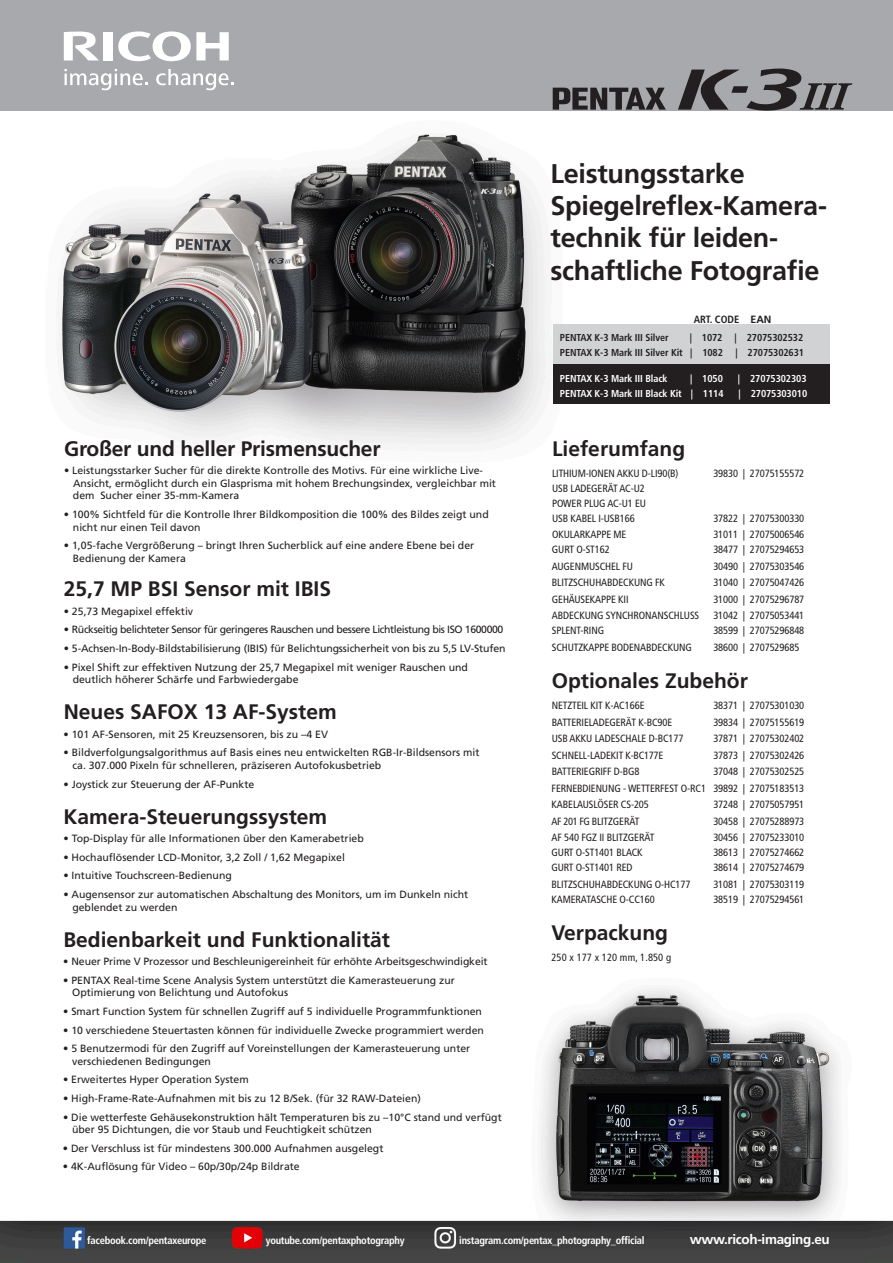
<style>
.page{position:relative;width:893px;height:1263px;background:#fff}
.page>*{position:absolute;margin:0;border:0;box-sizing:border-box;transform-origin:0 0}
.t1{font:700 27px/32.4px "Frutiger LT Std";letter-spacing:-.01em;color:#231f20}
.t2{font:700 21px "Frutiger LT Std";color:#231f20}
.t3{font:700 13.5px "Frutiger LT Std";letter-spacing:-.025em;color:#fff}
.t4{font:10.5px/12.6px "Frutiger LT Std";color:#231f20}
.t5{font:condensed 10.5px/15px "Frutiger LT Std";letter-spacing:-.01em;color:#231f20;text-align:justify}
.t6{font:700 condensed 10.5px "Frutiger LT Std";letter-spacing:-.025em;color:#fff}
.t7{font:10.5px "Frutiger LT Std";letter-spacing:-.035em;color:#231f20}
.t8{font:condensed 10.5px "Frutiger LT Std";letter-spacing:.01em;color:#231f20}
.t9{font:700 condensed 10.5px "Frutiger LT Std";color:#231f20}
.t10{font:700 condensed 10.05px/15px "Frutiger LT Std";letter-spacing:-.01em;color:#231f20;text-align:right}
.t11{font:700 condensed 10.05px "Frutiger LT Std";letter-spacing:-.01em;color:#fff}
.s1{font-stretch:normal}
</style>
<div class="page">
<img style="left:0;top:134px;width:893px;height:1129px">
<div style="left:553px;top:365px;width:276px;height:39px;background:#231f20"></div>
<div style="left:553px;top:324px;width:276px;height:39px;background:#d1d2d4"></div>
<div style="left:0;top:0;width:893px;height:111px;background:#a8a9ad"></div>
<svg style="left:118px;top:31px;width:111px;height:30px"></svg>
<div style="left:103px;top:32px;width:10px;height:28px;background:#fff"></div>
<svg style="left:64px;top:32px;width:34px;height:28px"></svg>
<svg style="left:65px;top:69px;width:83px;height:22px"></svg>
<svg style="left:156px;top:69px;width:78px;height:22px"></svg>
<svg style="left:553px;top:88px;width:113px;height:22px"></svg>
<svg style="left:678px;top:69px;width:174px;height:42px"></svg>
<h1 class="t1" style="left:550px;top:157px;width:278px">Leistungsstarke<br>Spiegelreflex-Kamera&shy;technik für leiden&shy;schaftliche Fotografie</h1>
<p class="t9" style="left:694px;top:313px;width:79px">ART. CODE <span class="s1">EAN</span></p>
<p class="t10" style="left:560px;top:330px;width:110px">PENTAX K-3 Mark III Silver</p>
<p class="t10" style="left:560px;top:330px;width:246px">| 1072 | 27075302532<br>PENTAX K-3 Mark III Silver Kit | 1082 | 27075302631</p>
<h2 class="t2" style="left:64px;top:436px;width:318px">Großer und heller Prismensucher</h2>
<p class="t4" style="left:73px;top:464px;width:425px;text-indent:-9px">• Leistungsstarker Sucher für die direkte Kontrolle des Motivs. Für eine wirkliche Live-<br>Ansicht, ermöglicht durch ein Glasprisma mit hohem Brechungsindex, vergleichbar mit dem Sucher einer 35-mm-Kamera</p>
<p class="t4" style="left:73px;top:508px;width:417px;text-indent:-9px">• 100% Sichtfeld für die Kontrolle Ihrer Bildkomposition die 100% des Bildes zeigt und nicht nur einen Teil davon</p>
<p class="t4" style="left:73px;top:539px;width:403px;text-indent:-9px">• 1,05-fache Vergrößerung – bringt Ihren Sucherblick auf eine andere Ebene bei der<br>Bedienung der Kamera</p>
<h2 class="t2" style="left:64px;top:576px;width:269px">25,7 MP BSI Sensor mit IBIS</h2>
<p class="t4" style="left:64px;top:605px;width:131px">• 25,73 Megapixel effektiv</p>
<p class="t7" style="left:64px;top:623px;width:441px">• Rückseitig belichteter Sensor für geringeres Rauschen und bessere Lichtleistung bis ISO 1600000</p>
<p class="t4" style="left:64px;top:642px;width:443px">• 5-Achsen-In-Body-Bildstabilisierung (IBIS) für Belichtungssicherheit von bis zu 5,5 LV-Stufen</p>
<p class="t4" style="left:73px;top:661px;width:397px;text-indent:-9px">• Pixel Shift zur effektiven Nutzung der 25,7 Megapixel mit weniger Rauschen und deutlich höherer Schärfe und Farbwiedergabe</p>
<h2 class="t2" style="left:64px;top:699px;width:275px">Neues SAFOX 13 AF-System</h2>
<p class="t4" style="left:64px;top:728px;width:266px">• 101 AF-Sensoren, mit 25 Kreuzsensoren, bis zu –4 EV</p>
<p class="t4" style="left:73px;top:746px;width:408px;text-indent:-9px">• Bildverfolgungsalgorithmus auf Basis eines neu entwickelten RGB-Ir-Bildsensors mit ca. 307.000 Pixeln für schnelleren, präziseren Autofokusbetrieb</p>
<p class="t4" style="left:64px;top:778px;width:192px">• Joystick zur Steuerung der AF-Punkte</p>
<h2 class="t2" style="left:64px;top:804px;width:265px">Kamera-Steuerungssystem</h2>
<p class="t4" style="left:63px;top:832px;width:302px">• Top-Display für alle Informationen über den Kamerabetrieb</p>
<p class="t4" style="left:63px;top:851px;width:283px">• Hochauflösender LCD-Monitor, 3,2 Zoll / 1,62 Megapixel</p>
<p class="t4" style="left:63px;top:869px;width:170px">• Intuitive Touchscreen-Bedienung</p>
<p class="t4" style="left:72px;top:888px;width:397px;text-indent:-9px">• Augensensor zur automatischen Abschaltung des Monitors, um im Dunkeln nicht geblendet zu werden</p>
<h2 class="t2" style="left:63px;top:927px;width:328px">Bedienbarkeit und Funktionalität</h2>
<p class="t4" style="left:63px;top:955px;width:426px">• Neuer Prime V Prozessor und Beschleunigereinheit für erhöhte Arbeitsgeschwindigkeit</p>
<p class="t4" style="left:72px;top:974px;width:384px;text-indent:-9px">• PENTAX Real-time Scene Analysis System unterstützt die Kamerasteuerung zur<br>Optimierung von Belichtung und Autofokus</p>
<p class="t4" style="left:63px;top:1005px;width:420px">• Smart Function System für schnellen Zugriff auf 5 individuelle Programmfunktionen</p>
<p class="t4" style="left:63px;top:1024px;width:422px">• 10 verschiedene Steuertasten können für individuelle Zwecke programmiert werden</p>
<p class="t4" style="left:72px;top:1042px;width:400px;text-indent:-9px">• 5 Benutzermodi für den Zugriff auf Voreinstellungen der Kamerasteuerung unter verschiedenen Bedingungen</p>
<p class="t4" style="left:63px;top:1073px;width:187px">• Erweitertes Hyper Operation System</p>
<p class="t4" style="left:63px;top:1092px;width:359px">• High-Frame-Rate-Aufnahmen mit bis zu 12 B/Sek. (für 32 RAW-Dateien)</p>
<p class="t4" style="left:72px;top:1111px;width:431px;text-indent:-9px">• Die wetterfeste Gehäusekonstruktion hält Temperaturen bis zu –10°C stand und verfügt über 95 Dichtungen, die vor Staub und Feuchtigkeit schützen</p>
<p class="t4" style="left:63px;top:1142px;width:322px">• Der Verschluss ist für mindestens 300.000 Aufnahmen ausgelegt</p>
<p class="t4" style="left:63px;top:1160px;width:238px">• 4K-Auflösung für Video – 60p/30p/24p Bildrate</p>
<p class="t11" style="left:560px;top:372px;width:109px">PENTAX K-3 Mark III Black</p>
<p class="t11" style="left:690px;top:372px;width:34px">| 1050</p>
<p class="t11" style="left:738px;top:372px;width:70px">| 27075302303</p>
<p class="t11" style="left:560px;top:387px;width:165px">PENTAX K-3 Mark III Black Kit | 1114</p>
<p class="t11" style="left:738px;top:387px;width:70px">| 27075303010</p>
<h2 class="t2" style="left:552px;top:436px;width:135px">Lieferumfang</h2>
<p class="t5" style="left:552px;top:466px;width:128px">LITHIUM-IONEN AKKU D-LI90(B)</p>
<p class="t5" style="left:713px;top:466px;width:92px">39830 | 27075155572</p>
<p class="t5" style="left:552px;top:481px;width:96px">USB LADEGERÄT AC-U2<br>POWER PLUG AC-U1 EU USB KABEL I-USB166</p>
<p class="t5" style="left:713px;top:511px;width:92px">37822 | 27075300330</p>
<p class="t5" style="left:552px;top:527px;width:76px">OKULARKAPPE ME</p>
<p class="t5" style="left:713px;top:527px;width:92px">31011 | 27075006546</p>
<p class="t5" style="left:552px;top:542px;width:59px">GURT O-ST162</p>
<p class="t5" style="left:713px;top:542px;width:92px">38477 | 27075294653</p>
<p class="t5" style="left:552px;top:559px;width:83px">AUGENMUSCHEL FU</p>
<p class="t5" style="left:713px;top:559px;width:92px">30490 | 27075303546</p>
<p class="t5" style="left:552px;top:575px;width:115px">BLITZSCHUHABDECKUNG FK</p>
<p class="t5" style="left:713px;top:575px;width:92px">31040 | 27075047426</p>
<p class="t5" style="left:552px;top:592px;width:78px">GEHÄUSEKAPPE KII</p>
<p class="t5" style="left:713px;top:592px;width:92px">31000 | 27075296787</p>
<p class="t5" style="left:552px;top:608px;width:149px">ABDECKUNG SYNCHRONANSCHLUSS</p>
<p class="t5" style="left:713px;top:608px;width:92px">31042 | 27075053441</p>
<p class="t5" style="left:552px;top:623px;width:54px">SPLENT-RING</p>
<p class="t5" style="left:713px;top:623px;width:92px">38599 | 27075296848</p>
<p class="t5" style="left:552px;top:640px;width:142px">SCHUTZKAPPE BODENABDECKUNG</p>
<p class="t5" style="left:713px;top:640px;width:88px">38600 | 2707529685</p>
<h2 class="t2" style="left:552px;top:669px;width:198px">Optionales Zubehör</h2>
<p class="t5" style="left:552px;top:698px;width:94px">NETZTEIL KIT K-AC166E</p>
<p class="t5" style="left:713px;top:698px;width:92px">38371 | 27075301030</p>
<p class="t5" style="left:552px;top:715px;width:122px">BATTERIELADEGERÄT K-BC90E</p>
<p class="t5" style="left:713px;top:715px;width:92px">39834 | 27075155619</p>
<p class="t5" style="left:552px;top:731px;width:133px">USB AKKU LADESCHALE D-BC177</p>
<p class="t5" style="left:713px;top:731px;width:92px">37871 | 27075302402</p>
<p class="t5" style="left:552px;top:748px;width:113px">SCHNELL-LADEKIT K-BC177E</p>
<p class="t5" style="left:713px;top:748px;width:92px">37873 | 27075302426</p>
<p class="t5" style="left:552px;top:764px;width:89px">BATTERIEGRIFF D-BG8</p>
<p class="t5" style="left:552px;top:763px;width:254px;line-height:16.5px;text-indent:162px">37048 | 27075302525<br>FERNEBDIENUNG - WETTERFEST O-RC1 39892 | 27075183513<br>KABELAUSLÖSER CS-205</p>
<p class="t5" style="left:713px;top:797px;width:92px">37248 | 27075057951</p>
<p class="t5" style="left:552px;top:814px;width:89px">AF 201 FG BLITZGERÄT</p>
<p class="t5" style="left:713px;top:814px;width:92px">30458 | 27075288973</p>
<p class="t5" style="left:552px;top:830px;width:104px">AF 540 FGZ II BLITZGERÄT</p>
<p class="t5" style="left:713px;top:830px;width:92px">30456 | 27075233010</p>
<p class="t5" style="left:552px;top:845px;width:93px">GURT O-ST1401 BLACK</p>
<p class="t5" style="left:713px;top:845px;width:92px">38613 | 27075274662</p>
<p class="t5" style="left:552px;top:860px;width:83px">GURT O-ST1401 RED</p>
<p class="t5" style="left:713px;top:860px;width:92px">38614 | 27075274679</p>
<p class="t5" style="left:551px;top:877px;width:140px">BLITZSCHUHABDECKUNG O-HC177</p>
<p class="t5" style="left:713px;top:877px;width:92px">31081 | 27075303119</p>
<p class="t5" style="left:551px;top:892px;width:105px">KAMERATASCHE O-CC160</p>
<p class="t5" style="left:713px;top:892px;width:92px">38519 | 27075294561</p>
<h2 class="t2" style="left:551px;top:921px;width:118px">Verpackung</h2>
<p class="t8" style="left:551px;top:951px;width:121px">250 x 177 x 120 mm, 1.850 g</p>
<p class="t6" style="left:87px;top:1234px;width:121px">facebook.com/pentaxeurope</p>
<p class="t6" style="left:266px;top:1234px;width:140px">youtube.com/pentaxphotography</p>
<p class="t6" style="left:459px;top:1234px;width:187px">instagram.com/pentax_photography_official</p>
<p class="t3" style="left:690px;top:1231px;width:141px">www.ricoh-imaging.eu</p>
</div>
